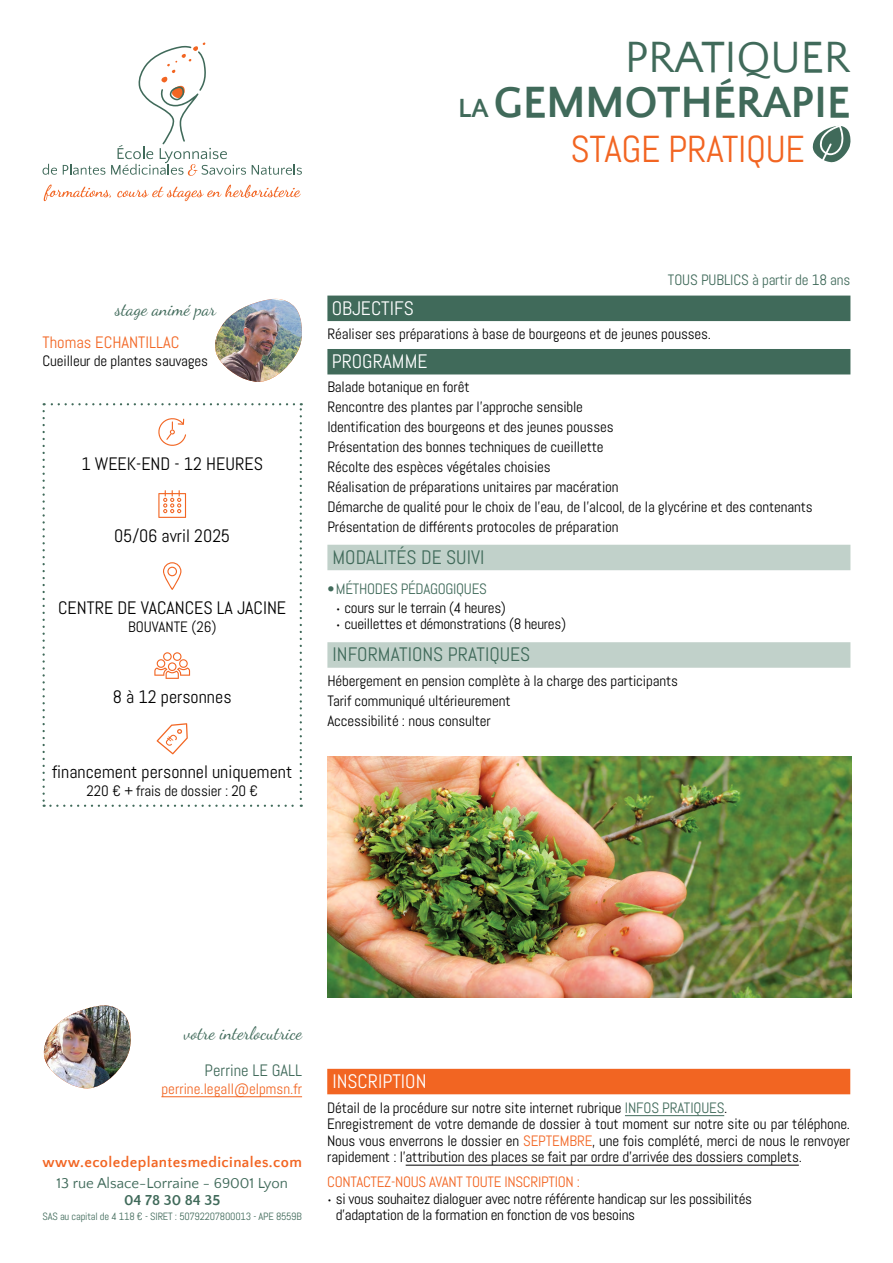
<style>
.page{position:relative;width:893px;height:1263px;background:#fff}
.page>*{position:absolute;margin:0;border:0;box-sizing:border-box;transform-origin:0 0}
.t1{font:700 45px/45px "Quattrocento Sans";letter-spacing:-.01em;color:#406a5a;text-align:right}
.t2{font:37.5px "Abel";letter-spacing:-.01em;color:#f26522}
.t3{font:19.5px "Abel";color:#406a5a}
.t4{font:19.5px "Abel";color:#fff}
.t5{font:18px "Abel";color:#000}
.t6{font:18px "Dancing Script";color:#406a5a}
.t7{font:16.5px "Abel";color:#f26522}
.t8{font:16.5px "Abel";color:#406a5a}
.t9{font:15px/20px "Abel";letter-spacing:-.01em;color:#000}
.t10{font:15px "Abel";letter-spacing:-.01em;color:#406a5a}
.t11{font:15px "Abel";color:#f26522}
.t12{font:15px "Abel";letter-spacing:-.02em;color:#f26522}
.t13{font:700 14.85px "Quattrocento Sans";letter-spacing:.03em;color:#f26522}
.t14{font:14.85px "Quattrocento Sans";color:#406a5a}
.t15{font:700 14.85px "Quattrocento Sans";color:#406a5a}
.t16{font:10.5px "Abel";letter-spacing:-.02em;color:#406a5a}
.s1{font-weight:400}
.s2{font-size:27px}
.s3{font-family:"Quattrocento Sans"}
.s4{color:#406a5a}
.s5{color:#f26522}
</style>
<div class="page">
<svg style="left:44px;top:185px;width:67px;height:16px"></svg>
<svg style="left:117px;top:185px;width:184px;height:16px"></svg>
<svg style="left:63px;top:164px;width:42px;height:11px"></svg>
<svg style="left:111px;top:43px;width:135px;height:133px"></svg>
<svg style="left:252px;top:164px;width:50px;height:11px"></svg>
<svg style="left:43px;top:164px;width:14px;height:11px"></svg>
<div style="left:327px;top:296px;width:523px;height:25px;background:#406a5a"></div>
<div style="left:327px;top:349px;width:523px;height:25px;background:#406a5a"></div>
<div style="left:327px;top:545px;width:523px;height:25px;background:#c1d1ca"></div>
<div style="left:327px;top:642px;width:523px;height:26px;background:#c1d1ca"></div>
<svg style="left:812px;top:126px;width:39px;height:37px"></svg>
<svg style="left:43px;top:403px;width:259px;height:404px"></svg>
<img style="left:327px;top:756px;width:524px;height:242px">
<img style="left:44px;top:1005px;width:87px;height:84px">
<img style="left:215px;top:299px;width:87px;height:83px">
<hr style="left:161px;top:1096px;width:141px;height:1px;background:#f26522">
<div style="left:327px;top:1069px;width:523px;height:25px;background:#f26522"></div>
<hr style="left:625px;top:1115px;width:99px;height:1px;background:#406a5a">
<hr style="left:406px;top:1165px;width:393px;height:1px;background:#000">
<h1 class="t1" style="left:458px;top:36px;width:394px"><span class="s1">Pratiquer<br></span><span class="s2">la</span> gemmothérapie</h1>
<h2 class="t2" style="left:570px;top:125px;width:236px">stage prati que</h2>
<p class="t6" style="left:115px;top:296px;width:102px">stage animé par</p>
<p class="t7" style="left:43px;top:332px;width:138px">Thomas ECHANTILLAC</p>
<p class="t9" style="left:43px;top:351px;width:167px">Cueilleur de plantes sauvages</p>
<p class="t5" style="left:81px;top:452px;width:183px">1 WEEK-EN D - 12 HEURES</p>
<p class="t5" style="left:114px;top:524px;width:117px">05/06 avril 2025</p>
<p class="t5" style="left:58px;top:596px;width:219px">CENTRE DE VACANCES LA JACINE</p>
<p class="t9" style="left:128px;top:616px;width:90px">BOUVANTE (26)</p>
<p class="t5" style="left:113px;top:685px;width:120px">8 à 12 personnes</p>
<p class="t5" style="left:52px;top:760px;width:242px">financement personnel uniquement</p>
<p class="t9" style="left:86px;top:781px;width:173px">220 € + frais de dossier : 20 €</p>
<p class="t10" style="left:668px;top:271px;width:184px">TOUS PUBLICS à partir de 18 ans</p>
<h3 class="t4" style="left:332px;top:296px;width:81px">objecti fs</h3>
<p class="t9" style="left:327px;top:324px;width:385px">Réaliser ses préparations à base de bourgeons et de jeunes pousses.</p>
<h3 class="t4" style="left:332px;top:349px;width:97px">programme</h3>
<p class="t9" style="left:327px;top:377px;width:487px">Balade botanique en forêt<br>Rencontre des plantes par l’approche sensible<br>Identification des bourgeons et des jeunes pousses<br>Présentation des bonnes techniques de cueillette<br>Récolte des espèces végétales choisies<br>Réalisation de préparations unitaires par macération<br>Démarche de qualité pour le choix de l’eau, de l’alcool, de la glycérine et des contenants Présentation de différents protocoles de préparation</p>
<h3 class="t3" style="left:333px;top:545px;width:150px">modalités de suivi</h3>
<p class="t10" style="left:327px;top:579px;width:159px">• Méthodes pédagogiques</p>
<p class="t9" style="left:336px;top:597px;width:172px"><span class="s3">•</span> cours sur le terrain (4 heures)</p>
<p class="t9" style="left:336px;top:614px;width:232px"><span class="s3">•</span> cueillettes et démonstrations (8 heures)</p>
<h3 class="t3" style="left:333px;top:642px;width:197px">informations pratiques</h3>
<p class="t9" style="left:327px;top:671px;width:352px">Hébergement en pension complète à la charge des participants<br>Tarif communiqué ultérieurement<br>Accessibilité : nous consulter</p>
<p class="t6" style="left:184px;top:1019px;width:120px">votre interlocutrice</p>
<p class="t8" style="left:205px;top:1060px;width:99px">Perrine LE GALL</p>
<p class="t11" style="left:161px;top:1079px;width:142px">perrine.legall@elpmsn.fr</p>
<p class="t13" style="left:43px;top:1154px;width:261px">www.ecoledeplantesmedicinales.com</p>
<p class="t14" style="left:56px;top:1175px;width:233px">13 rue Alsace-Lorraine - 69001 Lyon</p>
<p class="t15" style="left:124px;top:1193px;width:98px">04 78 30 84 35</p>
<p class="t16" style="left:43px;top:1210px;width:261px">SAS au capital de 4 118 € - SIRET : 50792207800013 - APE 8559B</p>
<h3 class="t4" style="left:332px;top:1069px;width:93px">INSCRIPTION</h3>
<p class="t9" style="left:327px;top:1099px;width:524px;line-height:16.5px">Détail de la procédure sur notre site internet rubrique <span class="s4">INFOS PRATIQUES</span>.<br>Enregistrement de votre demande de dossier à tout moment sur notre site ou par téléphone.<br>Nous vous enverrons le dossier en <span class="s5">SEPTEM BRE</span>, une fois complété, merci de nous le renvoyer rapidement : l’attribution des places se fait par ordre d’arrivée des dossiers complets.</p>
<p class="t12" style="left:327px;top:1173px;width:84px">Contactez-nous</p>
<p class="t11" style="left:429px;top:1173px;width:45px">avant tout</p>
<p class="t11" style="left:494px;top:1173px;width:29px">e inscriptio</p>
<p class="t11" style="left:565px;top:1173px;width:16px">n :</p>
<p class="t9" style="left:336px;top:1190px;width:418px;line-height:16.5px;text-indent:-9px"><span class="s3">•</span> si vous souhaitez dialoguer avec notre référente handicap sur les possibilités d’adaptation de la formation en fonction de vos besoins</p>
</div>
